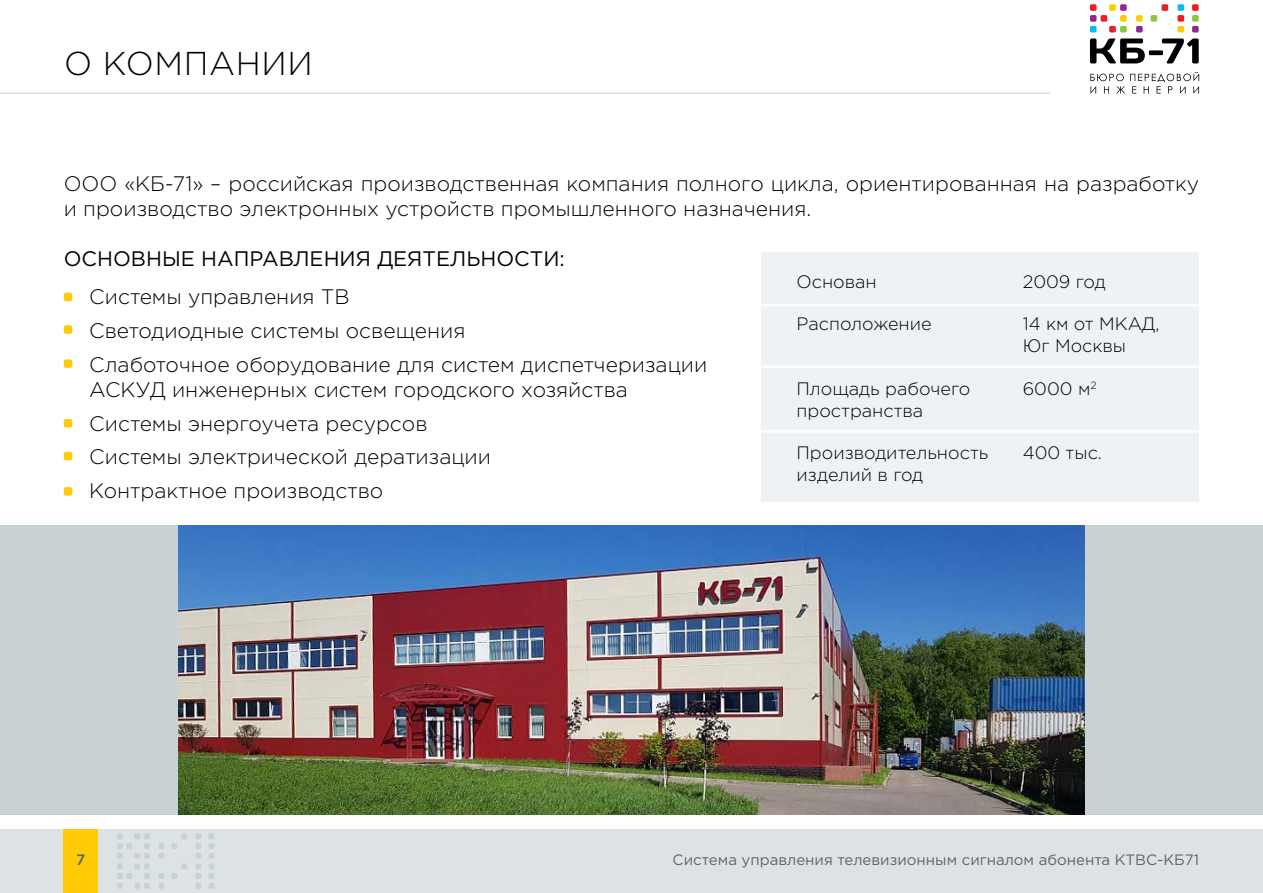
<style>
.page{position:relative;width:1263px;height:893px;background:#fff}
.page>*{position:absolute;margin:0;border:0;box-sizing:border-box;transform-origin:0 0}
.t1{font:300 33px "Gotham Pro";letter-spacing:.02em;color:#000}
.t2{font:300 21px/33.8px "Gotham Pro";color:#000}
.t3{font:21px "Gotham Pro";color:#000}
.t4{font:300 18px/21.6px "Gotham Pro";color:#000}
.t5{font:15px "Gotham Pro";color:#636466}
.t6{font:500 15px "Gotham Pro";color:#636466}
</style>
<div class="page">
<div style="left:0;top:829px;width:1263px;height:64px;background:#dde3e4"></div>
<div style="left:64px;top:829px;width:34px;height:64px;background:#ffcb05"></div>
<hr style="left:0;top:93px;width:1050px;height:1px;background:#c8d2d4">
<svg style="left:1090px;top:38px;width:55px;height:25px"></svg>
<div style="left:1149px;top:50px;width:14px;height:5px;background:#000"></div>
<svg style="left:1162px;top:38px;width:37px;height:25px"></svg>
<div style="left:1090px;top:26px;width:6px;height:7px;background:#00c0f3;border-radius:2px"></div>
<div style="left:1090px;top:15px;width:6px;height:7px;background:#92278f;border-radius:2px"></div>
<div style="left:1090px;top:4px;width:6px;height:7px;background:#ed1d24;border-radius:2px"></div>
<div style="left:1109px;top:26px;width:7px;height:7px;background:#ed1d24;border-radius:2px"></div>
<div style="left:1109px;top:4px;width:7px;height:7px;background:#ffcb05;border-radius:2px"></div>
<div style="left:1120px;top:26px;width:7px;height:7px;background:#8dc63f;border-radius:2px"></div>
<div style="left:1100px;top:15px;width:7px;height:7px;background:#ed1d24;border-radius:2px"></div>
<div style="left:1120px;top:15px;width:7px;height:7px;background:#ffcb05;border-radius:2px"></div>
<div style="left:1120px;top:4px;width:7px;height:7px;background:#92278f;border-radius:2px"></div>
<div style="left:1161px;top:4px;width:7px;height:7px;background:#ed1d24;border-radius:2px"></div>
<div style="left:1136px;top:26px;width:7px;height:7px;background:#92278f;border-radius:2px"></div>
<div style="left:1136px;top:15px;width:7px;height:7px;background:#ffcb05;border-radius:2px"></div>
<div style="left:1177px;top:26px;width:7px;height:7px;background:#ffcb05;border-radius:2px"></div>
<div style="left:1177px;top:15px;width:7px;height:7px;background:#ed1d24;border-radius:2px"></div>
<div style="left:1177px;top:4px;width:7px;height:7px;background:#00c0f3;border-radius:2px"></div>
<div style="left:1192px;top:26px;width:7px;height:7px;background:#92278f;border-radius:2px"></div>
<div style="left:1192px;top:15px;width:7px;height:7px;background:#8dc63f;border-radius:2px"></div>
<div style="left:1150px;top:15px;width:7px;height:7px;background:#8dc63f;border-radius:2px"></div>
<div style="left:1192px;top:4px;width:7px;height:7px;background:#ed1d24;border-radius:2px"></div>
<svg style="left:1090px;top:72px;width:109px;height:22px"></svg>
<svg style="left:158px;top:873px;width:6px;height:16px"></svg>
<svg style="left:171px;top:863px;width:16px;height:16px"></svg>
<svg style="left:117px;top:833px;width:33px;height:56px"></svg>
<svg style="left:158px;top:843px;width:6px;height:16px"></svg>
<svg style="left:195px;top:833px;width:6px;height:56px"></svg>
<svg style="left:171px;top:833px;width:16px;height:16px"></svg>
<svg style="left:208px;top:833px;width:6px;height:56px"></svg>
<div style="left:0;top:525px;width:1263px;height:289px;background:#c8d2d4"></div>
<div style="left:64px;top:293px;width:8px;height:8px;background:#ffcb05;border-radius:2px"></div>
<div style="left:64px;top:325px;width:8px;height:9px;background:#ffcb05;border-radius:2px"></div>
<div style="left:64px;top:359px;width:8px;height:9px;background:#ffcb05;border-radius:2px"></div>
<div style="left:64px;top:419px;width:8px;height:8px;background:#ffcb05;border-radius:2px"></div>
<div style="left:64px;top:452px;width:8px;height:8px;background:#ffcb05;border-radius:2px"></div>
<div style="left:64px;top:487px;width:8px;height:9px;background:#ffcb05;border-radius:2px"></div>
<div style="left:762px;top:253px;width:437px;height:249px;background:#eff2f4"></div>
<hr style="left:755px;top:304px;width:444px;height:2px;background:#fff">
<hr style="left:755px;top:366px;width:444px;height:2px;background:#fff">
<hr style="left:755px;top:430px;width:444px;height:3px;background:#fff">
<img style="left:179px;top:525px;width:905px;height:289px">
<h1 class="t1" style="left:64px;top:45px;width:250px">О КОМПАНИИ</h1>
<p class="t2" style="left:64px;top:171px;width:1137px;line-height:25.2px">ООО «КБ-71» – российская производственная компания полного цикла, ориентированная на разработку и производство электронных устройств промышленного назначения.</p>
<p class="t3" style="left:64px;top:247px;width:503px">ОСНОВНЫЕ НАПРАВЛЕНИЯ ДЕЯТЕЛЬНОСТИ:</p>
<p class="t2" style="left:89px;top:280px;width:619px">Системы управления ТВ<br>Светодиодные системы освещения<br>Слаботочное оборудование для систем диспетчеризации</p>
<p class="t2" style="left:89px;top:373px;width:540px">АСКУД инженерных систем городского хозяйства Системы энергоучета ресурсов<br>Системы электрической дератизации Контрактное производство</p>
<p class="t4" style="left:796px;top:271px;width:82px">Основан</p>
<p class="t4" style="left:796px;top:313px;width:137px">Расположение</p>
<p class="t4" style="left:796px;top:378px;width:175px">Площадь рабочего пространства</p>
<p class="t4" style="left:796px;top:442px;width:193px">Производительность изделий в год</p>
<p class="t4" style="left:1023px;top:271px;width:85px">2009 год</p>
<p class="t4" style="left:1023px;top:313px;width:138px">14 км от МКАД,<br>Юг Москвы</p>
<p class="t4" style="left:1023px;top:378px;width:75px">6000 м<sup>2</sup></p>
<p class="t4" style="left:1023px;top:442px;width:81px">400 тыс.</p>
<p class="t6" style="left:76px;top:851px;width:11px">7</p>
<p class="t5" style="left:673px;top:851px;width:528px">Система управления телевизионным сигналом абонента КТВС-КБ71</p>
</div>
